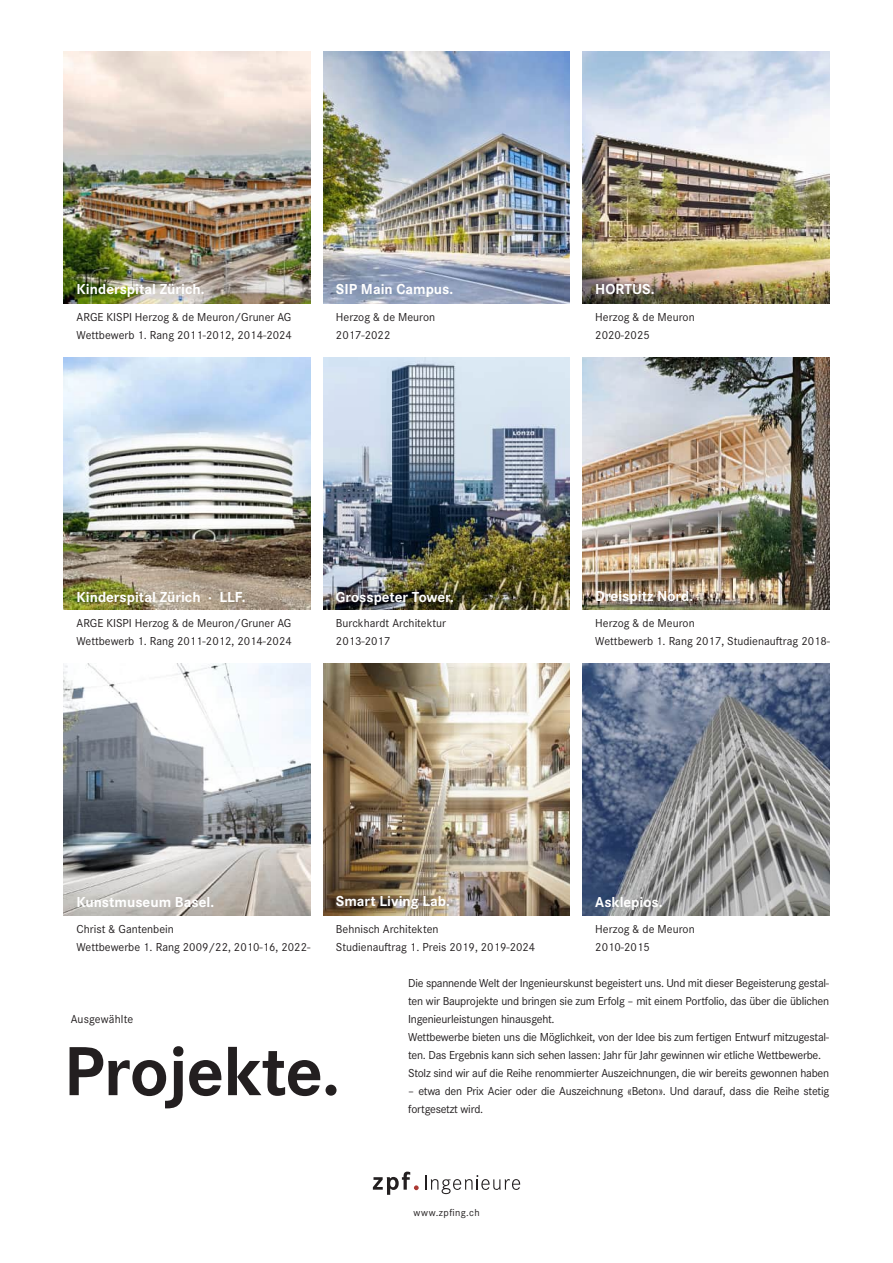
<style>
.page{position:relative;width:893px;height:1263px;background:#fff}
.page>*{position:absolute;margin:0;border:0;box-sizing:border-box;transform-origin:0 0}
.t1{font:700 72px "Corporate S Pro";letter-spacing:-.01em;color:#231f20}
.t2{font:700 15px "Corporate S Pro";color:#fff}
.t3{font:12px/18px "Corporate S Pro";letter-spacing:-.02em;color:#231f20}
.t4{font:12px/18px "Corporate S Pro";color:#231f20}
.t5{font:12px "Corporate S Pro";letter-spacing:.01em;color:#231f20}
.t6{font:10.5px "Corporate S Pro";letter-spacing:.045em;color:#231f20}
</style>
<div class="page">
<svg style="left:425px;top:1175px;width:95px;height:19px"></svg>
<svg style="left:373px;top:1171px;width:46px;height:24px"></svg>
<img style="left:323px;top:357px;width:247px;height:252px">
<img style="left:583px;top:663px;width:246px;height:252px">
<img style="left:64px;top:51px;width:246px;height:252px">
<img style="left:323px;top:51px;width:247px;height:252px">
<img style="left:583px;top:51px;width:246px;height:252px">
<img style="left:64px;top:663px;width:246px;height:252px">
<img style="left:64px;top:357px;width:246px;height:252px">
<img style="left:583px;top:357px;width:246px;height:252px">
<img style="left:323px;top:663px;width:247px;height:252px">
<p class="t2" style="left:77px;top:277px;width:129px">Kinderspital Zürich.</p>
<p class="t4" style="left:77px;top:307px;width:217px">ARGE KISPI Herzog &amp; de Meuron/Gruner AG<br>Wettbewerb 1. Rang 2011-2012, 2014-2024</p>
<p class="t2" style="left:336px;top:277px;width:119px">SIP Main Campus.</p>
<p class="t4" style="left:336px;top:307px;width:101px">Herzog &amp; de Meuron<br>2017-2022</p>
<p class="t2" style="left:595px;top:277px;width:61px">HORTUS.</p>
<p class="t4" style="left:595px;top:307px;width:101px">Herzog &amp; de Meuron<br>2020-2025</p>
<p class="t2" style="left:77px;top:585px;width:170px">Kinderspital Zürich · LLF.</p>
<p class="t4" style="left:77px;top:613px;width:217px">ARGE KISPI Herzog &amp; de Meuron/Gruner AG<br>Wettbewerb 1. Rang 2011-2012, 2014-2024</p>
<p class="t2" style="left:336px;top:585px;width:119px">Grosspeter Tower.</p>
<p class="t4" style="left:336px;top:613px;width:112px">Burckhardt Architektur<br>2013-2017</p>
<p class="t2" style="left:595px;top:584px;width:99px">Dreispitz Nord.</p>
<p class="t4" style="left:595px;top:613px;width:236px">Herzog &amp; de Meuron<br>Wettbewerb 1. Rang 2017, Studienauftrag 2018-</p>
<p class="t2" style="left:77px;top:890px;width:139px">Kunstmuseum Basel.</p>
<p class="t4" style="left:77px;top:919px;width:235px">Christ &amp; Gantenbein<br>Wettbewerbe 1. Rang 2009/22, 2010-16, 2022-</p>
<p class="t2" style="left:336px;top:889px;width:116px">Smart Living Lab.</p>
<p class="t4" style="left:336px;top:919px;width:201px">Behnisch Architekten<br>Studienauftrag 1. Preis 2019, 2019-2024</p>
<p class="t2" style="left:595px;top:890px;width:69px">Asklepios.</p>
<p class="t4" style="left:595px;top:919px;width:101px">Herzog &amp; de Meuron<br>2010-2015</p>
<p class="t5" style="left:71px;top:1010px;width:64px">Ausgewählte</p>
<h1 class="t1" style="left:64px;top:1014px;width:278px">Projekte.</h1>
<p class="t3" style="left:408px;top:973px;width:423px">Die spannende Welt der Ingenieurskunst begeistert uns. Und mit dieser Begeisterung gestal&shy;ten wir Bauprojekte und bringen sie zum Erfolg – mit einem Portfolio, das über die üblichen Ingenieurleistungen hinausgeht.<br>Wettbewerbe bieten uns die Möglichkeit, von der Idee bis zum fertigen Entwurf mitzugestal&shy;ten. Das Ergebnis kann sich sehen lassen: Jahr für Jahr gewinnen wir etliche Wettbewerbe.<br>Stolz sind wir auf die Reihe renommierter Auszeichnungen, die wir bereits gewonnen haben</p>
<p class="t3" style="left:408px;top:1081px;width:422px">– etwa den Prix Acier oder die Auszeichnung «Beton». Und darauf, dass die Reihe stetig fortgesetzt wird.</p>
<p class="t6" style="left:413px;top:1205px;width:68px">www.zpfing.ch</p>
</div>
